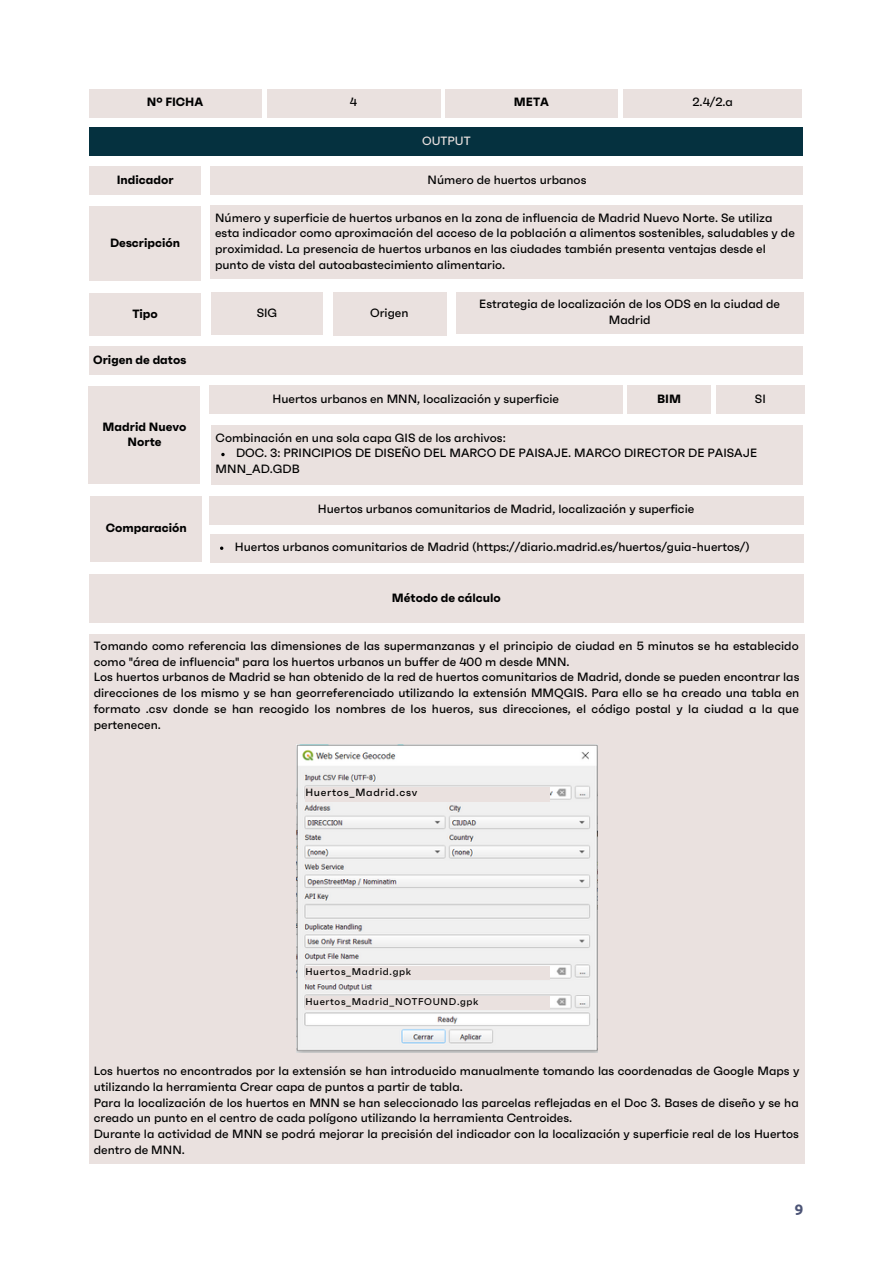
<style>
.page{position:relative;width:893px;height:1264px;background:#fff}
.page>*{position:absolute;margin:0;border:0;box-sizing:border-box;transform-origin:0 0}
.t1{font:700 15px "Ubuntu";color:#4c5476}
.t2{font:500 12px/15.8px "Faktum";color:#000}
.t3{font:700 12px/15.8px "Faktum";color:#000;text-align:center}
.t4{font:500 12px "Faktum";color:#eae1df}
.t5{font:500 10.5px "Faktum";letter-spacing:.065em;color:#000}
.t6{font:500 9.75px "Faktum";letter-spacing:.065em;color:#000}
</style>
<div class="page">
<div style="left:89px;top:89px;width:172px;height:28px;background:#eae1df"></div>
<div style="left:267px;top:89px;width:173px;height:28px;background:#eae1df"></div>
<div style="left:89px;top:128px;width:714px;height:28px;background:#05313f"></div>
<div style="left:89px;top:167px;width:111px;height:28px;background:#eae1df"></div>
<div style="left:211px;top:167px;width:592px;height:28px;background:#eae1df"></div>
<div style="left:89px;top:293px;width:111px;height:43px;background:#eae1df"></div>
<div style="left:211px;top:292px;width:111px;height:43px;background:#eae1df"></div>
<div style="left:333px;top:292px;width:113px;height:44px;background:#eae1df"></div>
<div style="left:456px;top:292px;width:347px;height:41px;background:#eae1df"></div>
<div style="left:89px;top:347px;width:713px;height:28px;background:#eae1df"></div>
<div style="left:89px;top:386px;width:111px;height:97px;background:#eae1df"></div>
<div style="left:209px;top:386px;width:414px;height:28px;background:#eae1df"></div>
<div style="left:211px;top:425px;width:591px;height:59px;background:#eae1df"></div>
<svg style="left:221px;top:453px;width:4px;height:3px"></svg>
<div style="left:716px;top:386px;width:89px;height:28px;background:#eae1df"></div>
<div style="left:89px;top:206px;width:111px;height:75px;background:#eae1df"></div>
<div style="left:210px;top:206px;width:593px;height:73px;background:#eae1df"></div>
<div style="left:627px;top:386px;width:83px;height:28px;background:#eae1df"></div>
<div style="left:445px;top:89px;width:172px;height:28px;background:#eae1df"></div>
<div style="left:623px;top:89px;width:179px;height:28px;background:#eae1df"></div>
<div style="left:90px;top:496px;width:112px;height:65px;background:#eae1df"></div>
<div style="left:209px;top:496px;width:594px;height:28px;background:#eae1df"></div>
<div style="left:210px;top:534px;width:593px;height:28px;background:#eae1df"></div>
<svg style="left:220px;top:546px;width:3px;height:4px"></svg>
<div style="left:89px;top:574px;width:714px;height:48px;background:#eae1df"></div>
<div style="left:89px;top:634px;width:715px;height:529px;background:#eae1df"></div>
<img style="left:296px;top:744px;width:301px;height:308px">
<div style="left:305px;top:786px;width:245px;height:15px;background:#eae1df"></div>
<div style="left:305px;top:966px;width:245px;height:13px;background:#eae1df"></div>
<div style="left:305px;top:996px;width:245px;height:13px;background:#eae1df"></div>
<p class="t3" style="left:147px;top:94px;width:58px">Nº FICHA</p>
<p class="t2" style="left:350px;top:94px;width:9px">4</p>
<p class="t4" style="left:422px;top:133px;width:50px">OUTPUT</p>
<p class="t3" style="left:514px;top:94px;width:37px">META</p>
<p class="t2" style="left:692px;top:94px;width:42px">2.4/2.a</p>
<p class="t3" style="left:117px;top:172px;width:58px">Indicador</p>
<p class="t2" style="left:427px;top:172px;width:160px">Número de huertos urbanos</p>
<p class="t3" style="left:110px;top:235px;width:71px">Descripción</p>
<p class="t2" style="left:215px;top:209px;width:581px">Número y superficie de huertos urbanos en la zona de influencia de Madrid Nuevo Norte. Se utiliza esta indicador como aproximación del acceso de la población a alimentos sostenibles, saludables y de proximidad. La presencia de huertos urbanos en las ciudades también presenta ventajas desde el punto de vista del autoabastecimiento alimentario.</p>
<p class="t3" style="left:132px;top:306px;width:27px">Tipo</p>
<p class="t2" style="left:257px;top:305px;width:22px">SIG</p>
<p class="t2" style="left:370px;top:305px;width:40px">Origen</p>
<p class="t2" style="left:479px;top:296px;width:302px;text-align:center">Estrategia de localización de los ODS en la ciudad de<br>Madrid</p>
<p class="t3" style="left:93px;top:351px;width:95px">Origen de datos</p>
<p class="t3" style="left:102px;top:418px;width:85px">Madrid Nuevo<br>Norte</p>
<p class="t3" style="left:106px;top:520px;width:83px">Comparación</p>
<p class="t2" style="left:272px;top:390px;width:288px">Huertos urbanos en MNN, localización y superficie</p>
<p class="t3" style="left:657px;top:390px;width:25px">BIM</p>
<p class="t2" style="left:754px;top:390px;width:12px">SI</p>
<p class="t2" style="left:216px;top:429px;width:291px">Combinación en una sola capa GIS de los archivos:</p>
<p class="t2" style="left:216px;top:461px;width:86px">MNN_AD.GDB</p>
<p class="t2" style="left:236px;top:445px;width:522px">DOC. 3: PRINCIPIOS DE DISEÑO DEL MARCO DE PAISAJE. MARCO DIRECTOR DE PAISAJE</p>
<p class="t2" style="left:318px;top:501px;width:378px">Huertos urbanos comunitarios de Madrid, localización y superficie</p>
<p class="t2" style="left:235px;top:539px;width:516px">Huertos urbanos comunitarios de Madrid (https://diario.madrid.es/huertos/guia-huertos/)</p>
<p class="t3" style="left:392px;top:590px;width:110px">Método de cálculo</p>
<p class="t2" style="left:94px;top:638px;width:707px">Tomando como referencia las dimensiones de las supermanzanas y el principio de ciudad en 5 minutos se ha establecido como "área de influencia" para los huertos urbanos un buffer de 400 m desde MNN.<br>Los huertos urbanos de Madrid se han obtenido de la red de huertos comunitarios de Madrid, donde se pueden encontrar las direcciones de los mismo y se han georreferenciado utilizando la extensión MMQGIS. Para ello se ha creado una tabla en formato .csv donde se han recogido los nombres de los hueros, sus direcciones, el código postal y la ciudad a la que pertenecen.</p>
<p class="t5" style="left:305px;top:785px;width:114px">Huertos_Madrid.csv</p>
<p class="t6" style="left:305px;top:965px;width:107px">Huertos_Madrid.gpk</p>
<p class="t6" style="left:305px;top:995px;width:175px">Huertos_Madrid_NOTFOUND.gpk</p>
<p class="t2" style="left:94px;top:1063px;width:707px">Los huertos no encontrados por la extensión se han introducido manualmente tomando las coordenadas de Google Maps y utilizando la herramienta Crear capa de puntos a partir de tabla.<br>Para la localización de los huertos en MNN se han seleccionado las parcelas reflejadas en el Doc 3. Bases de diseño y se ha creado un punto en el centro de cada polígono utilizando la herramienta Centroides.<br>Durante la actividad de MNN se podrá mejorar la precisión del indicador con la localización y superficie real de los Huertos dentro de MNN.</p>
<p class="t1" style="left:794px;top:1200px;width:10px">9</p>
</div>
